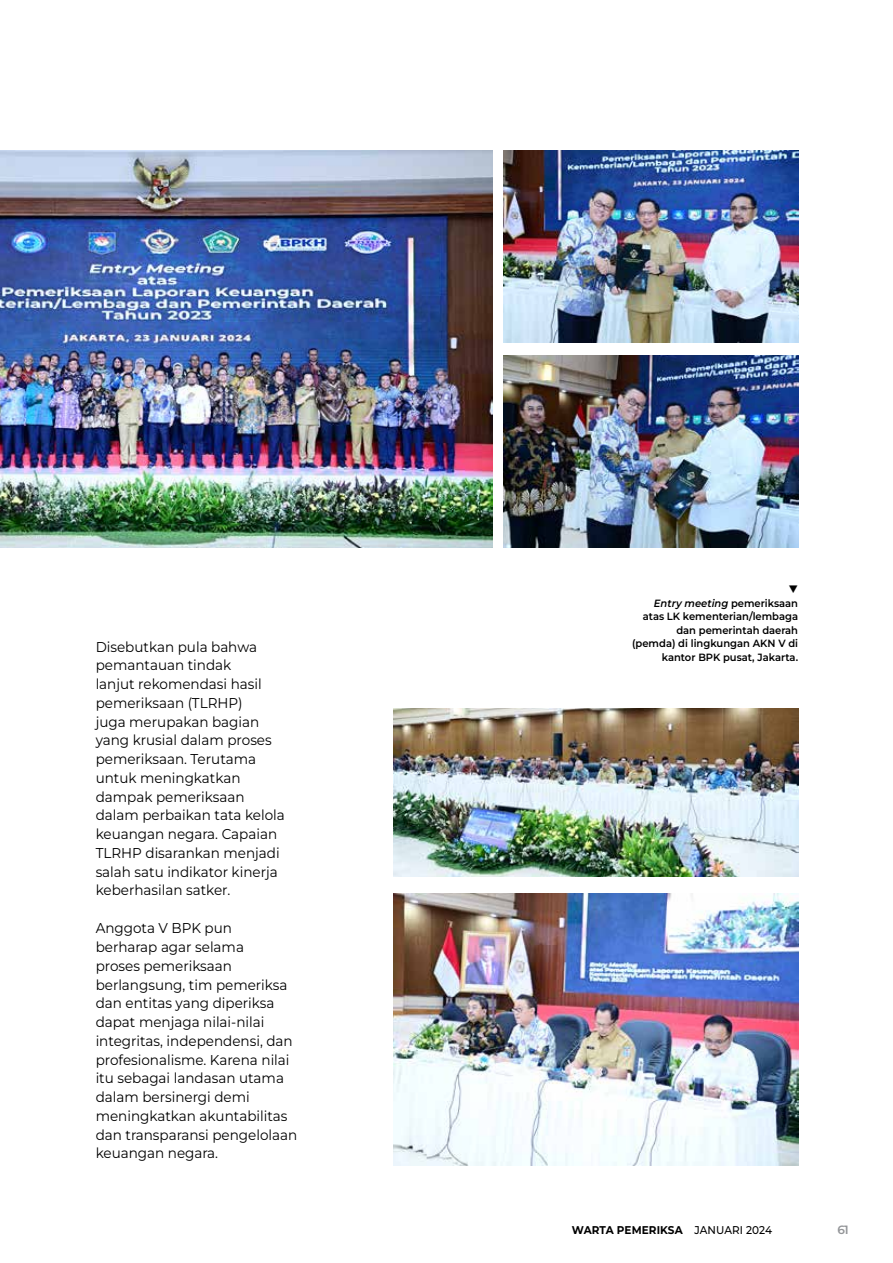
<style>
.page{position:relative;width:893px;height:1263px;background:#fff}
.page>*{position:absolute;margin:0;border:0;box-sizing:border-box;transform-origin:0 0}
.t1{font:14.25px/18.8px "Montserrat";color:#000;scale:.95 1}
.t2{font:600 12px "Montserrat";color:#939598}
.t3{font:700 11.25px "Montserrat";letter-spacing:.01em;color:#000;scale:.93 1}
.t4{font:600 10.5px/13.5px "Montserrat";color:#000;text-align:right;scale:.95 1}
.s1{font-style:italic}
.s2{font-weight:500}
</style>
<div class="page">
<img style="left:0;top:151px;width:492px;height:396px">
<img style="left:503px;top:151px;width:295px;height:192px">
<img style="left:503px;top:355px;width:295px;height:192px">
<img style="left:394px;top:708px;width:404px;height:169px">
<img style="left:394px;top:893px;width:404px;height:272px">
<p class="t1" style="left:96px;top:637px;width:201px">Disebutkan pula bahwa pemantauan tindak<br>lanjut rekomendasi hasil pemeriksaan (TLRHP)<br>juga merupakan bagian yang krusial dalam proses pemeriksaan. Terutama untuk meningkatkan dampak pemeriksaan dalam perbaikan tata kelola keuangan negara. Capaian<br>TLRHP disarankan menjadi salah satu indikator kinerja keberhasilan satker.</p>
<p class="t1" style="left:96px;top:918px;width:214px">Anggota V BPK pun berharap agar selama<br>proses pemeriksaan berlangsung, tim pemeriksa dan entitas yang diperiksa dapat menjaga nilai-nilai integritas, independensi, dan profesionalisme. Karena nilai itu sebagai landasan utama dalam bersinergi demi meningkatkan akuntabilitas dan transparansi pengelolaan keuangan negara.</p>
<p class="t4" style="left:632px;top:596px;width:176px"><span class="s1">Entry meeting</span> pemeriksaan atas LK kementerian/lembaga dan pemerintah daerah (pemda) di lingkungan AKN V di kantor BPK pusat, Jakarta.</p>
<p class="t3" style="left:572px;top:1221px;width:217px">WARTA PEMERIKSA <span class="s2">JANUARI 2024</span></p>
<p class="t2" style="left:837px;top:1222px;width:13px">61</p>
</div>
